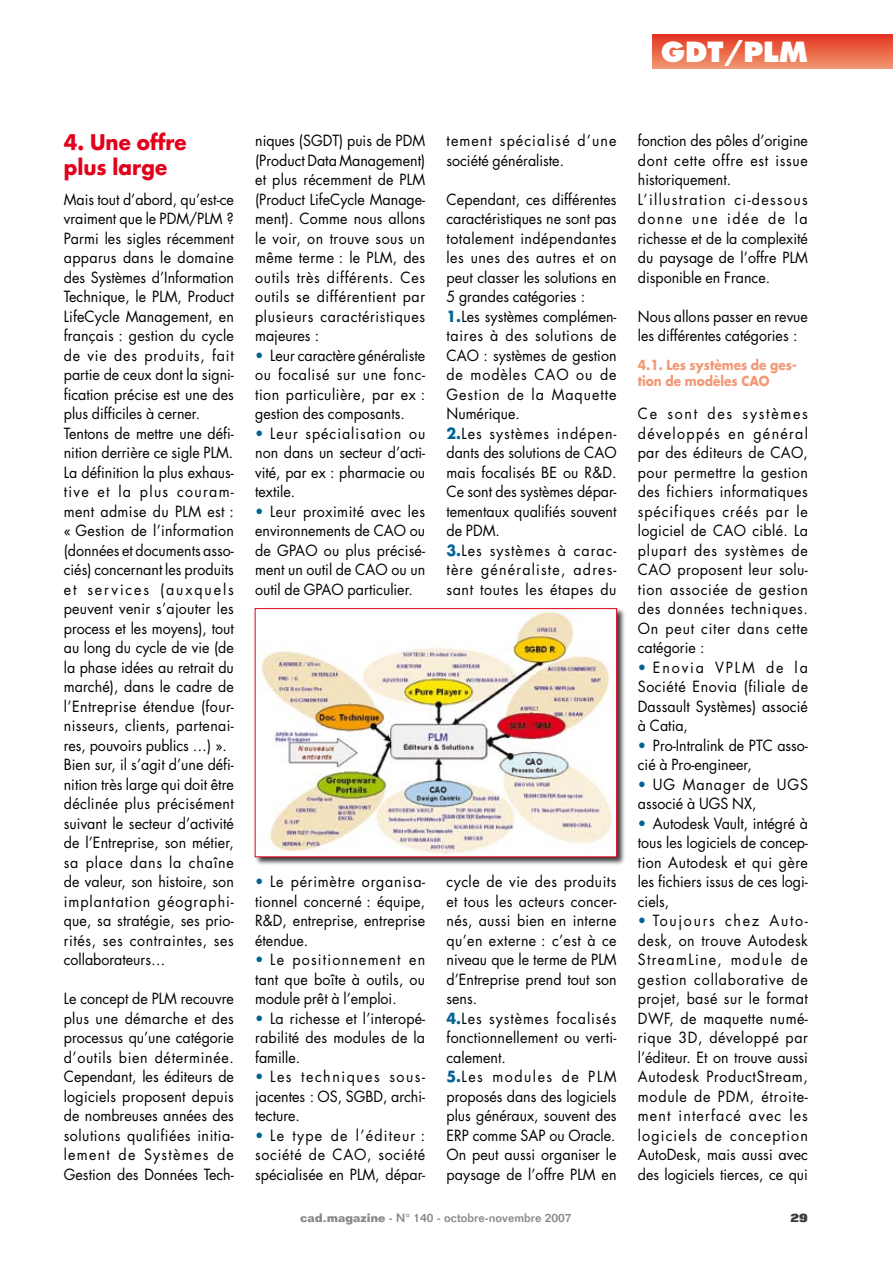
<style>
.page{position:relative;width:893px;height:1263px;background:#fff}
.page>*{position:absolute;margin:0;border:0;box-sizing:border-box;transform-origin:0 0}
.t1{font:800 27px "Futura";color:#fff}
.t2{font:700 21px/25.2px "Futura";color:#e2001a;scale:.95 1}
.t3{font:15px/19.5px "Futura";letter-spacing:.005em;color:#000;text-align:justify;scale:.95 1}
.t4{font:15px/19.5px "Futura";letter-spacing:.04em;color:#000;scale:.95 1}
.t5{font:15px/19.5px "Futura";letter-spacing:.065em;color:#000;scale:.95 1}
.t6{font:700 13.5px/16.2px "Futura";color:#f29978;scale:.9 1}
.t7{font:500 12px "Folio";color:#878889}
.t8{font:800 12px "Folio";color:#3e3e40}
.s1{color:#006393}
.s2{font-weight:700;color:#006393}
.s3{font-weight:700}
</style>
<div class="page">
<svg style="left:653px;top:34px;width:240px;height:35px;background:#ea6548"></svg>
<div style="left:253px;top:607px;width:374px;height:260px;background:#000;opacity:.75"></div>
<img style="left:257px;top:610px;width:358px;height:245px">
<div style="left:255px;top:608px;width:362px;height:249px;border:1px solid #e2001a"></div>
<h1 class="t1" style="left:661px;top:35px;width:148px">GDT/PLM</h1>
<h2 class="t2" style="left:64px;top:130px;width:131px">4. Une offre plus large</h2>
<p class="t3" style="left:64px;top:189px;width:181px;text-align:left">Mais tout d’abord, qu’est-ce vraiment que le PDM/PLM ?<br>Parmi les sigles récemment apparus dans le domaine des Systèmes d’Information<br>Technique, le PLM, Product<br>LifeCycle Management, en français : gestion du cycle de vie des produits, fait partie de ceux dont la signi&shy;fication précise est une des plus difficiles à cerner.<br>Tentons de mettre une défi&shy;nition derrière ce sigle PLM.<br>La définition la plus exhaus&shy;tive et la plus couram&shy;ment admise du PLM est : « Gestion de l’information (données et documents asso&shy;ciés) concernant les produits et services (auxquels peuvent venir s’ajouter les process et les moyens), tout au long du cycle de vie (de la phase idées au retrait du marché), dans le cadre de l’Entreprise étendue (four&shy;nisseurs, clients, partenai&shy;res, pouvoirs publics …) ».<br>Bien sur, il s’agit d’une défi&shy;nition très large qui doit être déclinée plus précisément suivant le secteur d’activité de l’Entreprise, son métier, sa place dans la chaîne de valeur, son histoire, son implantation géographi&shy;que, sa stratégie, ses prio&shy;rités, ses contraintes, ses collaborateurs…</p>
<p class="t3" style="left:64px;top:989px;width:181px">Le concept de PLM recouvre plus une démarche et des processus qu’une catégorie d’outils bien déterminée.<br>Cependant, les éditeurs de logiciels proposent depuis de nombreuses années des solutions qualifiées initia&shy;lement de Systèmes de Gestion des Données Tech-</p>
<p class="t3" style="left:255px;top:131px;width:181px">niques (SGDT) puis de PDM (Product Data Management) et plus récemment de PLM (Product LifeCycle Manage&shy;ment). Comme nous allons le voir, on trouve sous un même terme : le PLM, des outils très différents. Ces outils se différentient par plusieurs caractéristiques majeures :</p>
<p class="t3" style="left:255px;top:345px;width:181px"><span class="s1">•</span> Leur caractère généraliste ou focalisé sur une fonc&shy;tion particulière, par ex : gestion des composants.</p>
<p class="t3" style="left:255px;top:423px;width:181px"><span class="s1">•</span> Leur spécialisation ou non dans un secteur d’acti&shy;vité, par ex : pharmacie ou textile.</p>
<p class="t3" style="left:255px;top:501px;width:181px"><span class="s1">•</span> Leur proximité avec les environnements de CAO ou de GPAO ou plus précisé&shy;ment un outil de CAO ou un outil de GPAO particulier.</p>
<p class="t3" style="left:255px;top:872px;width:181px"><span class="s1">•</span> Le périmètre organisa&shy;tionnel concerné : équipe, R&amp;D, entreprise, entreprise étendue.</p>
<p class="t3" style="left:255px;top:950px;width:180px"><span class="s1">•</span> Le positionnement en tant que boîte à outils, ou module prêt à l’emploi.</p>
<p class="t3" style="left:255px;top:1008px;width:181px"><span class="s1">•</span> La richesse et l’interopé&shy;rabilité des modules de la famille.</p>
<p class="t3" style="left:255px;top:1067px;width:181px"><span class="s1">•</span> Les techniques sous&shy;jacentes : OS, SGBD, archi&shy;tecture.</p>
<p class="t3" style="left:255px;top:1125px;width:181px"><span class="s1">•</span> Le type de l’éditeur : société de CAO, société spécialisée en PLM, dépar-</p>
<p class="t4" style="left:446px;top:131px;width:180px">tement spécialisé d’une société généraliste.</p>
<p class="t3" style="left:446px;top:189px;width:181px;text-align:left">Cependant, ces différentes caractéristiques ne sont pas totalement indépendantes les unes des autres et on peut classer les solutions en<br>5 grandes catégories :<br><span class="s2">1.</span>Les systèmes complémen&shy;taires à des solutions de<br>CAO : systèmes de gestion de modèles CAO ou de<br>Gestion de la Maquette<br>Numérique.<br><span class="s2">2.</span>Les systèmes indépen&shy;dants des solutions de CAO mais focalisés BE ou R&amp;D.<br>Ce sont des systèmes dépar&shy;tementaux qualifiés souvent de PDM.<br><span class="s2">3.</span>Les systèmes à carac&shy;tère généraliste, adres&shy;sant toutes les étapes du</p>
<p class="t3" style="left:446px;top:872px;width:181px;text-align:left">cycle de vie des produits et tous les acteurs concer&shy;nés, aussi bien en interne qu’en externe : c’est à ce niveau que le terme de PLM d’Entreprise prend tout son sens.<br><span class="s2">4.</span>Les systèmes focalisés fonctionnellement ou verti&shy;calement.<br><span class="s2">5.</span>Les modules de PLM proposés dans des logiciels plus généraux, souvent des<br>ERP comme SAP ou Oracle.<br>On peut aussi organiser le paysage de l’offre PLM en</p>
<p class="t3" style="left:638px;top:131px;width:181px;text-align:left">fonction des pôles d’origine dont cette offre est issue historiquement.<br>L’illustration ci-dessous donne une idée de la richesse et de la complexité du paysage de l’offre PLM disponible en France.</p>
<p class="t3" style="left:638px;top:306px;width:181px">Nous allons passer en revue les différentes catégories :</p>
<p class="t6" style="left:638px;top:357px;width:178px">4.1. Les systèmes de ges&shy;tion de modèles CAO</p>
<p class="t3" style="left:638px;top:404px;width:181px">Ce sont des systèmes développés en général par des éditeurs de CAO, pour permettre la gestion des fichiers informatiques spécifiques créés par le logiciel de CAO ciblé. La plupart des systèmes de CAO proposent leur solu&shy;tion associée de gestion des données techniques.<br>On peut citer dans cette catégorie :</p>
<p class="t3" style="left:638px;top:657px;width:181px"><span class="s1">•</span> Enovia VPLM de la Société Enovia (filiale de Dassault Systèmes) associé à Catia,</p>
<p class="t3" style="left:638px;top:735px;width:181px"><span class="s1">•</span> Pro-Intralink de PTC asso&shy;cié à Pro-engineer,</p>
<p class="t5" style="left:638px;top:774px;width:181px"><span class="s1">•</span> UG Manager de UGS associé à UGS NX,</p>
<p class="t3" style="left:638px;top:813px;width:181px"><span class="s1">•</span> Autodesk Vault, intégré à tous les logiciels de concep&shy;tion Autodesk et qui gère les fichiers issus de ces logi&shy;ciels,</p>
<p class="t3" style="left:638px;top:911px;width:181px"><span class="s1">•</span> Toujours chez Auto&shy;desk, on trouve Autodesk StreamLine, module de gestion collaborative de projet, basé sur le format DWF, de maquette numé&shy;rique 3D, développé par l’éditeur. Et on trouve aussi Autodesk ProductStream, module de PDM, étroite&shy;ment interfacé avec les logiciels de conception AutoDesk, mais aussi avec des logiciels tierces, ce qui</p>
<p class="t7" style="left:300px;top:1210px;width:273px"><span class="s3">cad-magazine</span> - N° 140 - octobre-novembre 2007</p>
<p class="t8" style="left:791px;top:1210px;width:19px">29</p>
</div>
